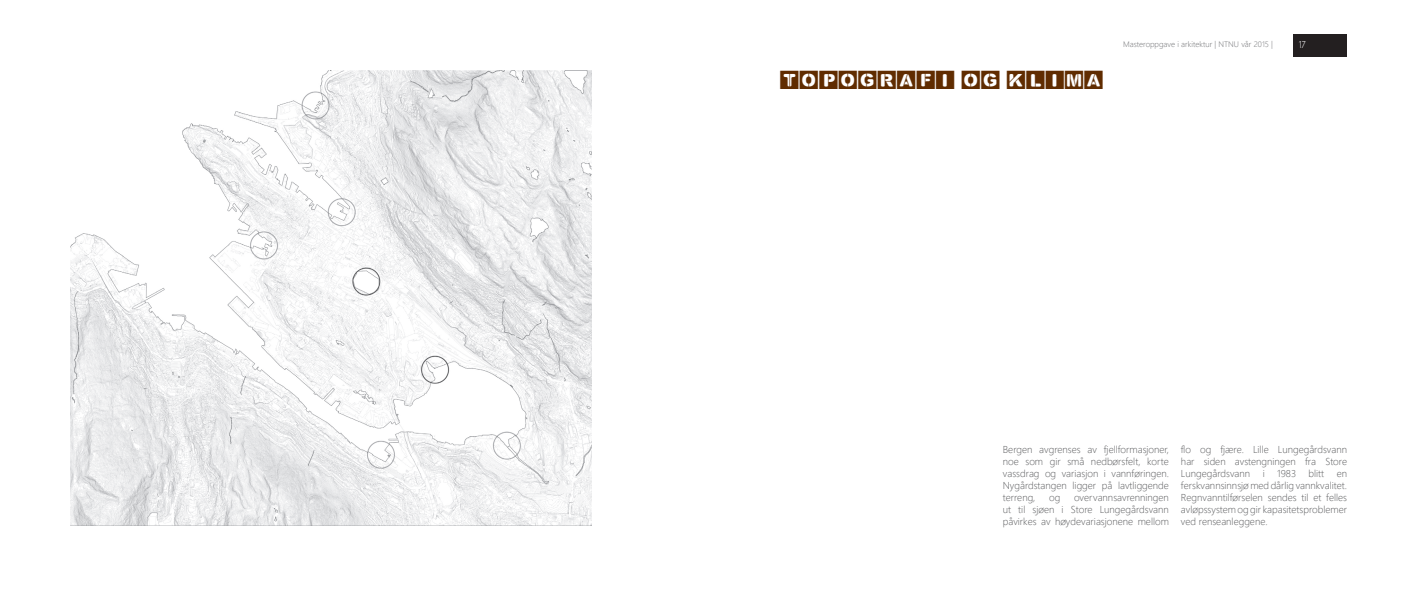
<style>
.page{position:relative;width:1418px;height:596px;background:#fff}
.page>*{position:absolute;margin:0;border:0;box-sizing:border-box;transform-origin:0 0}
.t1{font:26px "Street Stencil";color:#602c00}
.t2{font:300 10px/12px "Segoe UI";color:#57585a;text-align:justify}
.t3{font:10px "Cicle Fina";color:#fff}
.t4{font:300 8px "Segoe UI";color:#6c6d70}
</style>
<div class="page">
<div style="left:1293px;top:34px;width:53px;height:23px;background:#231f20"></div>
<img style="left:71px;top:71px;width:520px;height:453px">
<p class="t1" style="left:780px;top:65px;width:325px">TOPOGRAF OG KLIMA</p>
<p class="t1" style="left:935px;top:65px;width:21px">I</p>
<p class="t4" style="left:1123px;top:38px;width:151px">Masteroppgave i arkitektur | NTNU vår 2015 |</p>
<p class="t3" style="left:1298px;top:39px;width:9px">17</p>
<p class="t2" style="left:1002px;top:442px;width:168px">Bergen avgrenses av fjellformasjoner, noe som gir små nedbørsfelt, korte vassdrag og variasjon i vannføringen.<br>Nygårdstangen ligger på lavtliggende terreng,</p>
<p class="t2" style="left:1002px;top:490px;width:168px;text-indent:71px">overvannsavrenningen ut til sjøen i Store Lungegårdsvann påvirkes av høydevariasjonene mellom</p>
<p class="t2" style="left:1049px;top:490px;width:13px">og</p>
<p class="t2" style="left:1180px;top:442px;width:168px">flo og fjære. Lille Lungegårdsvann har siden avstengningen fra Store Lungegårdsvann i 1983 blitt en ferskvannsinnsjø med dårlig vannkvalitet.<br>Regnvanntilførselen sendes til et felles avløpssystem og gir kapasitetsproblemer ved renseanleggene.</p>
</div>
